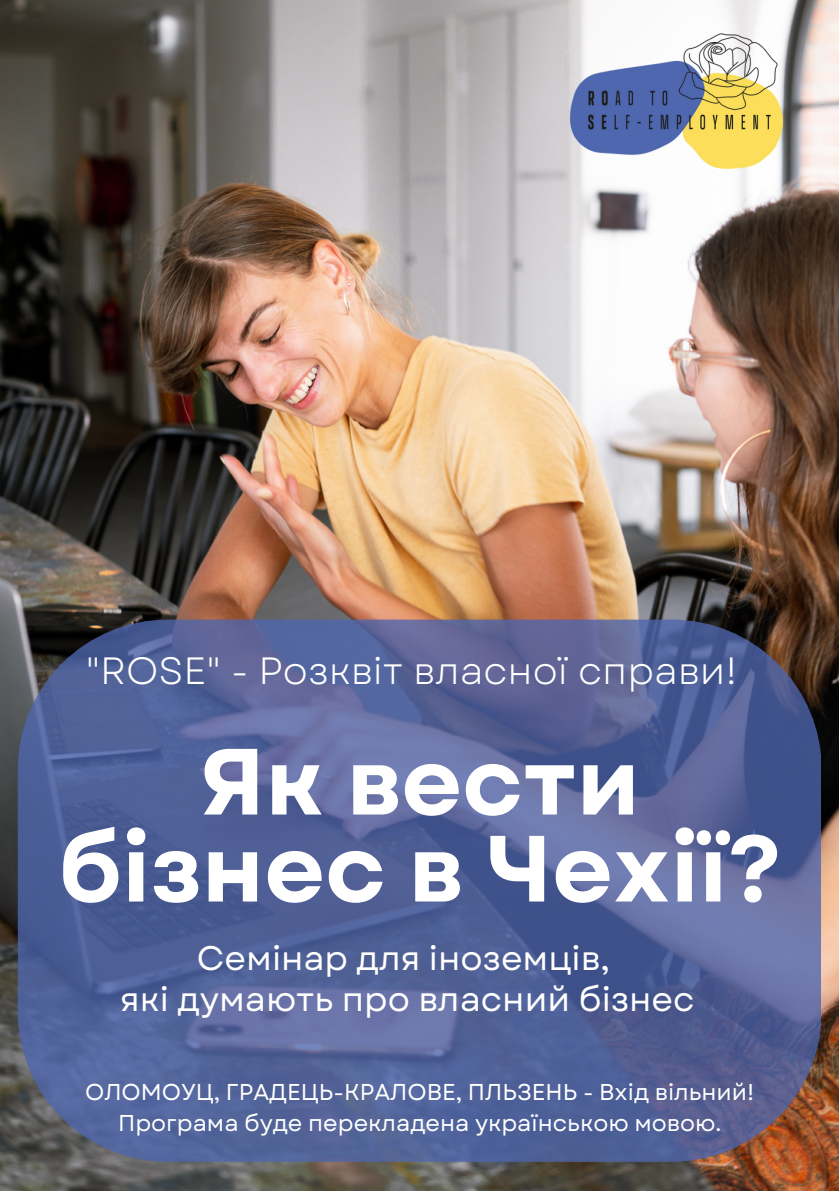
<style>
.page{position:relative;width:839px;height:1191px;background:#fff}
.page>*{position:absolute;margin:0;border:0;box-sizing:border-box;transform-origin:0 0}
.t1{font:700 93.8px/87px "Garet";color:#fff;text-align:center}
.t2{font:38px "Garet";color:#fff}
.t3{font:34px/40.4px "Garet";color:#fff;text-align:center}
.t4{font:23px "Garet";color:#fff}
</style>
<div class="page">
<img style="left:0;top:0;width:838px;height:1191px">
<img style="left:544px;top:27px;width:264px;height:148px">
<svg style="left:18px;top:620px;width:803px;height:542px;background:#556194"></svg>
<h2 class="t2" style="left:86px;top:644px;width:653px">"ROSE" - Розквіт власної справи!</h2>
<p class="t1" style="left:58px;top:739px;width:725px">Як вести бізнес в Чехії?</p>
<p class="t3" style="left:120px;top:939px;width:576px">Семінар для іноземців,<br>які думають про власний бізнес</p>
<h1 class="t4" style="left:85px;top:1075px;width:670px">ОЛОМОУЦ, ГРАДЕЦЬ-КРАЛОВЕ, ПЛЬЗЕНЬ - Вхід вільний!</h1>
<h3 class="t4" style="left:118px;top:1107px;width:604px">Програма буде перекладена українською мовою.</h3>
</div>
